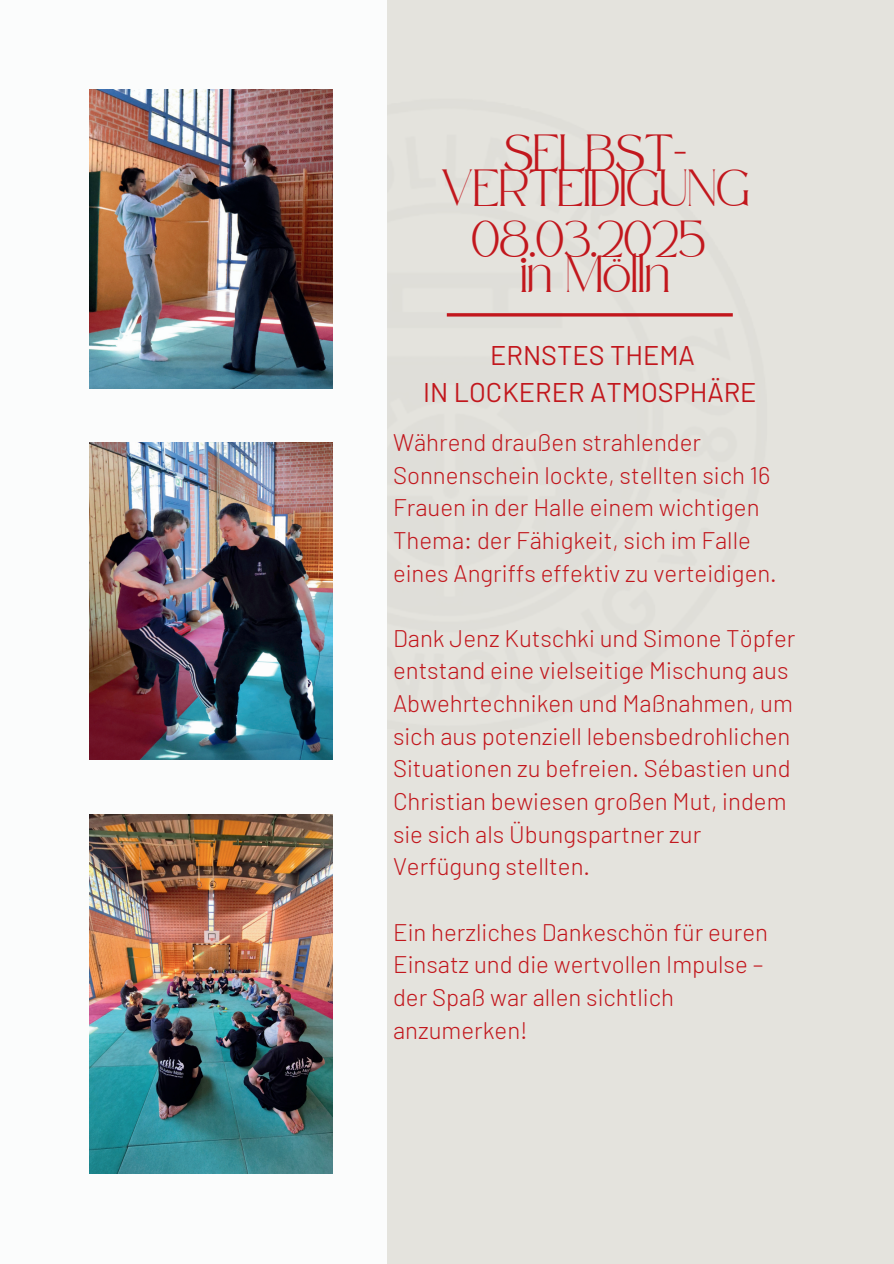
<style>
.page{position:relative;width:894px;height:1264px;background:#fff}
.page>*{position:absolute;margin:0;border:0;box-sizing:border-box;transform-origin:0 0}
.t1{font:27px/37.2px "Barlow";color:#c2171d;text-align:center}
.t2{font:25.5px/34.8px "Safira March";color:#c2171d;text-align:center}
.t3{font:300 24px/32.7px "Barlow";color:#c2171d}
</style>
<div class="page">
<div style="left:0;top:0;width:893px;height:1263px;background:#e4e3dd"></div>
<div style="left:0;top:0;width:386px;height:1263px;background:#fbfcfc"></div>
<hr style="left:446px;top:313px;width:286px;height:3px;background:#c2171d">
<img style="left:89px;top:89px;width:243px;height:300px">
<img style="left:89px;top:442px;width:243px;height:318px">
<img style="left:89px;top:814px;width:243px;height:359px">
<p class="t2" style="left:441px;top:145px;width:310px">SELBST-<br>VERTEIDIGUNG</p>
<p class="t2" style="left:471px;top:231px;width:235px">08.03.2025 in Mölln</p>
<p class="t1" style="left:423px;top:335px;width:335px">ERNSTES THEMA<br>IN LOCKERER ATMOSPHÄRE</p>
<p class="t3" style="left:393px;top:425px;width:385px">Während draußen strahlender Sonnenschein lockte, stellten sich 16<br>Frauen in der Halle einem wichtigen Thema: der Fähigkeit, sich im Falle eines Angriffs effektiv zu verteidigen.</p>
<p class="t3" style="left:393px;top:621px;width:404px">Dank Jenz Kutschki und Simone Töpfer entstand eine vielseitige Mischung aus Abwehrtechniken und Maßnahmen, um sich aus potenziell lebensbedrohlichen Situationen zu befreien. Sébastien und Christian bewiesen großen Mut, indem sie sich als Übungspartner zur Verfügung stellten.</p>
<p class="t3" style="left:393px;top:915px;width:376px">Ein herzliches Dankeschön für euren<br>Einsatz und die wertvollen Impulse – der Spaß war allen sichtlich anzumerken!</p>
</div>
